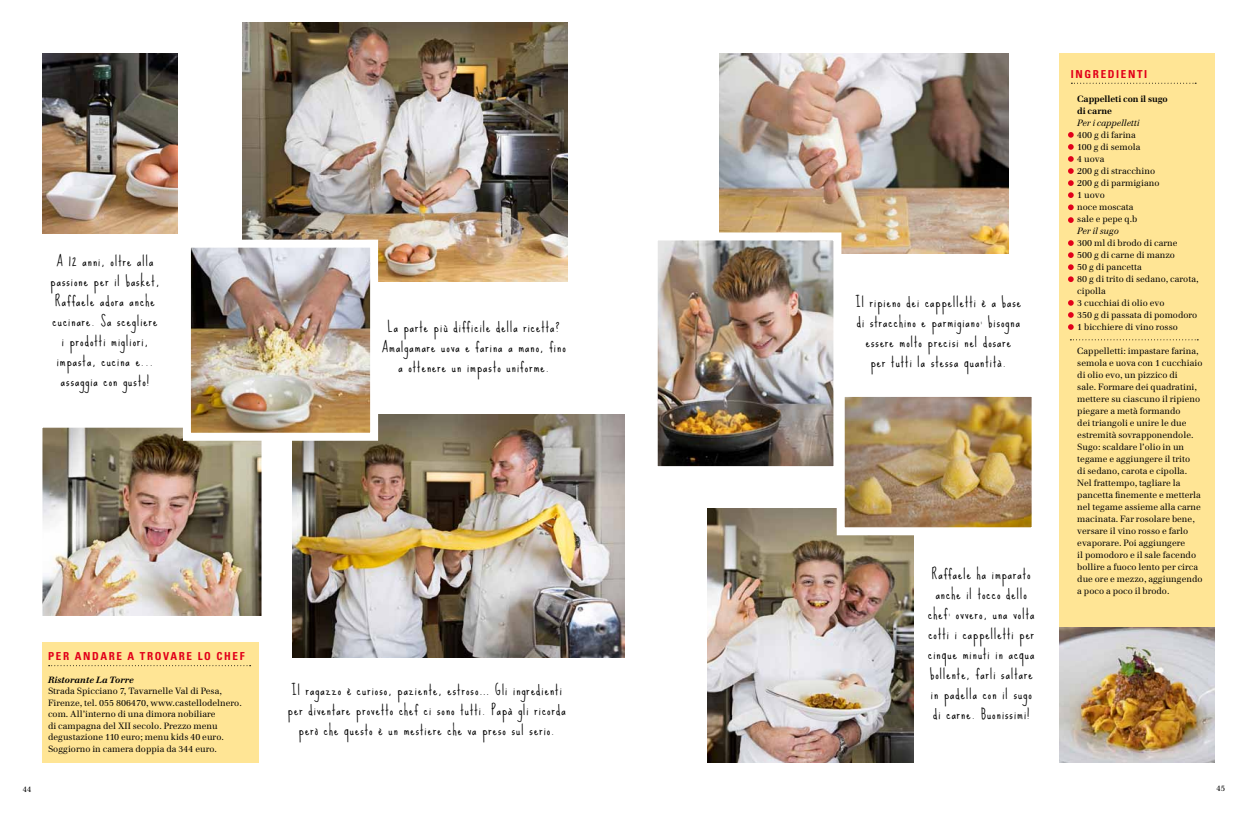
<style>
.page{position:relative;width:1248px;height:814px;background:#fff}
.page>*{position:absolute;margin:0;border:0;box-sizing:border-box;transform-origin:0 0}
.t1{font:12px/20px "Sue Ellen Francisco";letter-spacing:.09em;color:#000;text-align:center}
.t2{font:700 condensed 11px "Univers LT Std";letter-spacing:.15em;color:#e2001a}
.t3{font:9px/12px "Emona";color:#000}
.t4{font:700 9px/12px "Emona";letter-spacing:-.01em;color:#000}
.t5{font:italic 9px "Emona";letter-spacing:-.01em;color:#000}
.t6{font:italic 700 9px "Emona";color:#000}
.t7{font:8px "Emona";color:#000}
</style>
<div class="page">
<img style="left:707px;top:509px;width:205px;height:254px">
<img style="left:292px;top:414px;width:332px;height:243px">
<img style="left:242px;top:23px;width:325px;height:259px">
<div style="left:43px;top:642px;width:216px;height:121px;background:#ffe595"></div>
<svg style="left:49px;top:665px;width:202px;height:1px"></svg>
<img style="left:43px;top:54px;width:134px;height:180px">
<img style="left:719px;top:54px;width:289px;height:199px">
<img style="left:658px;top:241px;width:174px;height:224px">
<div style="left:649px;top:232px;width:192px;height:242px;border:8px solid #fff"></div>
<div style="left:1059px;top:54px;width:155px;height:638px;background:#ffe595"></div>
<svg style="left:1071px;top:83px;width:124px;height:1px"></svg>
<svg style="left:1068px;top:144px;width:5px;height:6px"></svg>
<svg style="left:1068px;top:217px;width:5px;height:6px"></svg>
<svg style="left:1068px;top:204px;width:5px;height:6px"></svg>
<svg style="left:1068px;top:156px;width:5px;height:6px"></svg>
<svg style="left:1068px;top:168px;width:5px;height:6px"></svg>
<svg style="left:1068px;top:240px;width:5px;height:6px"></svg>
<svg style="left:1068px;top:180px;width:5px;height:6px"></svg>
<svg style="left:1068px;top:252px;width:5px;height:6px"></svg>
<svg style="left:1068px;top:192px;width:5px;height:6px"></svg>
<svg style="left:1068px;top:264px;width:5px;height:6px"></svg>
<svg style="left:1068px;top:300px;width:5px;height:6px"></svg>
<svg style="left:1068px;top:324px;width:5px;height:6px"></svg>
<svg style="left:1068px;top:276px;width:5px;height:6px"></svg>
<svg style="left:1068px;top:312px;width:5px;height:6px"></svg>
<svg style="left:1068px;top:132px;width:5px;height:6px"></svg>
<svg style="left:1070px;top:339px;width:128px;height:1px"></svg>
<img style="left:845px;top:398px;width:185px;height:128px">
<div style="left:836px;top:389px;width:203px;height:146px;border:8px solid #fff"></div>
<img style="left:1059px;top:627px;width:155px;height:136px">
<img style="left:43px;top:428px;width:217px;height:187px">
<div style="left:34px;top:419px;width:235px;height:205px;border:8px solid #fff"></div>
<img style="left:192px;top:249px;width:177px;height:183px">
<div style="left:183px;top:240px;width:195px;height:201px;border:8px solid #fff"></div>
<h1 class="t1" style="left:51px;top:252px;width:110px">A 12 anni, oltre alla passione per il basket,<br>Raffaele adora anche cucinare. Sa scegliere i prodotti migliori, impasta, cucina e... assaggia con gusto!</h1>
<h1 class="t1" style="left:382px;top:317px;width:185px">La parte più difficile della ricetta?<br>Amalgamare uova e farina a mano, fino a ottenere un impasto uniforme.</h1>
<p class="t2" style="left:48px;top:649px;width:191px">PER ANDARE A TROVARE LO CHEF</p>
<p class="t6" style="left:48px;top:674px;width:88px">Ristorante La Torre</p>
<p class="t3" style="left:48px;top:685px;width:195px;line-height:11.5px">Strada Spicciano 7, Tavarnelle Val di Pesa, Firenze, tel. 055 806470, www.castellodelnero. com. All’interno di una dimora nobiliare<br>di campagna del XII secolo. Prezzo menu degustazione 110 euro; menu kids 40 euro.<br>Soggiorno in camera doppia da 344 euro.</p>
<h1 class="t1" style="left:288px;top:681px;width:279px">Il ragazzo è curioso, paziente, estroso… Gli ingredienti per diventare provetto chef ci sono tutti. Papà gli ricorda però che questo è un mestiere che va preso sul serio.</h1>
<h1 class="t1" style="left:855px;top:292px;width:167px">Il ripieno dei cappelletti è a base di stracchino e parmigiano: bisogna essere molto precisi nel dosare<br>per tutti la stessa quantità.</h1>
<h1 class="t1" style="left:928px;top:565px;width:108px">Raffaele ha imparato anche il tocco dello chef: ovvero, una volta cotti i cappelletti per cinque minuti in acqua bollente, farli saltare in padella con il sugo di carne. Buonissimi!</h1>
<p class="t2" style="left:1070px;top:67px;width:78px">INGREDIENTI</p>
<p class="t4" style="left:1077px;top:93px;width:92px">Cappelleti con il sugo di carne</p>
<p class="t5" style="left:1077px;top:117px;width:64px">Per i cappelletti</p>
<p class="t3" style="left:1077px;top:129px;width:84px">400 g di farina<br>100 g di semola<br>4 uova<br>200 g di stracchino<br>200 g di parmigiano<br>1 uovo<br>noce moscata<br>sale e pepe q.b</p>
<p class="t5" style="left:1077px;top:225px;width:43px">Per il sugo</p>
<p class="t3" style="left:1077px;top:237px;width:123px">300 ml di brodo di carne<br>500 g di carne di manzo<br>50 g di pancetta<br>80 g di trito di sedano, carota, cipolla<br>3 cucchiai di olio evo<br>350 g di passata di pomodoro<br>1 bicchiere di vino rosso</p>
<p class="t3" style="left:1077px;top:345px;width:127px">Cappelletti: impastare farina, semola e uova con 1 cucchiaio di olio evo, un pizzico di<br>sale. Formare dei quadratini, mettere su ciascuno il ripieno piegare a metà formando<br>dei triangoli e unire le due estremità sovrapponendole.<br>Sugo: scaldare l’olio in un tegame e aggiungere il trito<br>di sedano, carota e cipolla.<br>Nel frattempo, tagliare la pancetta finemente e metterla nel tegame assieme alla carne macinata. Far rosolare bene, versare il vino rosso e farlo evaporare. Poi aggiungere<br>il pomodoro e il sale facendo bollire a fuoco lento per circa due ore e mezzo, aggiungendo a poco a poco il brodo.</p>
<p class="t7" style="left:23px;top:784px;width:10px">44</p>
<p class="t7" style="left:1216px;top:783px;width:10px">45</p>
</div>
